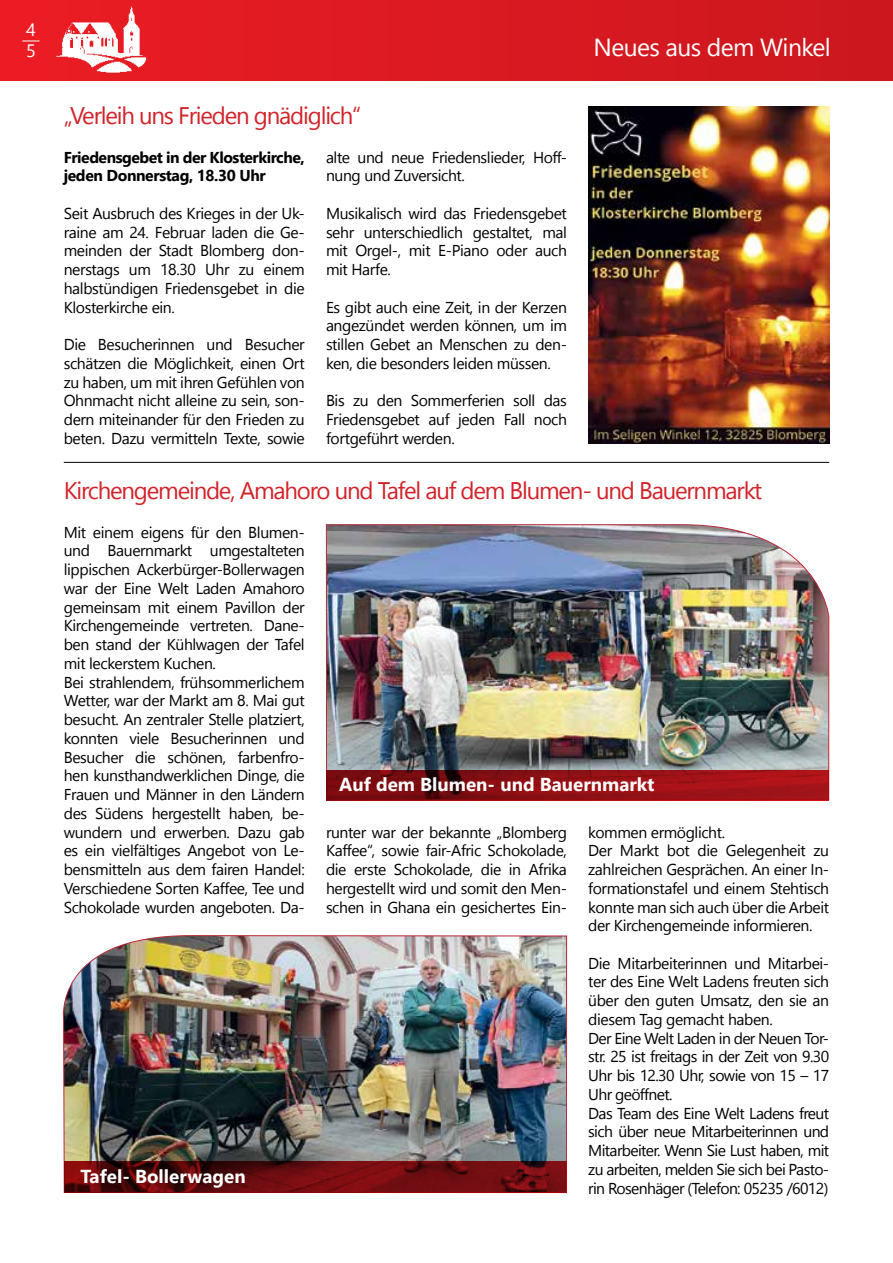
<style>
.page{position:relative;width:893px;height:1263px;background:#fff}
.page>*{position:absolute;margin:0;border:0;box-sizing:border-box;transform-origin:0 0}
.t1{font:24.75px "Nirmala UI";letter-spacing:-.025em;color:#fff}
.t2{font:24px "Nirmala UI";letter-spacing:-.05em;color:#d2232a}
.t3{font:700 18.75px "Nirmala UI";color:#fff}
.t4{font:18px/21px "Nirmala UI";color:#fff}
.t5{font:15.75px/18.8px "Nirmala UI";letter-spacing:-.025em;color:#000;text-align:justify}
.t6{font:700 15.75px/18.8px "Nirmala UI";letter-spacing:-.03em;color:#000}
</style>
<div class="page">
<svg style="left:0;top:0;width:893px;height:81px;background:#da1920"></svg>
<img style="left:54px;top:5px;width:102px;height:70px">
<svg style="left:22px;top:41px;width:18px;height:1px"></svg>
<hr style="left:64px;top:462px;width:765px;height:1px;background:#000">
<img style="left:588px;top:106px;width:241px;height:338px">
<img style="left:326px;top:524px;width:504px;height:276px">
<svg style="left:326px;top:770px;width:503px;height:30px;background:#8c0f13"></svg>
<img style="left:62px;top:935px;width:505px;height:258px">
<svg style="left:64px;top:1161px;width:502px;height:31px;background:#640b0e"></svg>
<p class="t4" style="left:26px;top:18px;width:11px">4<br>5</p>
<h2 class="t2" style="left:64px;top:96px;width:299px">„Verleih uns Frieden gnädiglich“</h2>
<p class="t6" style="left:64px;top:147px;width:242px">Friedensgebet in der Klosterkirche, jeden Donnerstag, 18.30 Uhr</p>
<p class="t5" style="left:64px;top:203px;width:242px">Seit Ausbruch des Krieges in der Uk&shy;raine am 24. Februar laden die Ge&shy;meinden der Stadt Blomberg don&shy;nerstags um 18.30 Uhr zu einem halbstündigen Friedensgebet in die Klosterkirche ein.</p>
<p class="t5" style="left:64px;top:334px;width:242px">Die Besucherinnen und Besucher schätzen die Möglichkeit, einen Ort zu haben, um mit ihren Gefühlen von Ohnmacht nicht alleine zu sein, son&shy;dern miteinander für den Frieden zu beten. Dazu vermitteln Texte, sowie</p>
<p class="t5" style="left:326px;top:147px;width:242px">alte und neue Friedenslieder, Hoff&shy;nung und Zuversicht.</p>
<p class="t5" style="left:326px;top:203px;width:242px">Musikalisch wird das Friedensgebet sehr unterschiedlich gestaltet, mal mit Orgel-, mit E-Piano oder auch mit Harfe.</p>
<p class="t5" style="left:326px;top:297px;width:242px">Es gibt auch eine Zeit, in der Kerzen angezündet werden können, um im stillen Gebet an Menschen zu den&shy;ken, die besonders leiden müssen.</p>
<p class="t5" style="left:326px;top:390px;width:242px">Bis zu den Sommerferien soll das Friedensgebet auf jeden Fall noch fortgeführt werden.</p>
<h1 class="t1" style="left:594px;top:28px;width:239px">Neues aus dem Winkel</h1>
<h2 class="t2" style="left:64px;top:472px;width:700px">Kirchengemeinde, Amahoro und Tafel auf dem Blumen- und Bauernmarkt</h2>
<p class="t5" style="left:64px;top:522px;width:243px;text-align:left">Mit einem eigens für den Blumen&shy;und Bauernmarkt umgestalteten lippischen Ackerbürger-Bollerwagen war der Eine Welt Laden Amahoro gemeinsam mit einem Pavillon der Kirchengemeinde vertreten. Dane&shy;ben stand der Kühlwagen der Tafel mit leckerstem Kuchen.<br>Bei strahlendem, frühsommerlichem Wetter, war der Markt am 8. Mai gut besucht. An zentraler Stelle platziert, konnten viele Besucherinnen und Besucher die schönen, farbenfro&shy;hen kunsthandwerklichen Dinge, die Frauen und Männer in den Ländern des Südens hergestellt haben, be&shy;wundern und erwerben. Dazu gab es ein vielfältiges Angebot von Le&shy;bensmitteln aus dem fairen Handel:<br>Verschiedene Sorten Kaffee, Tee und Schokolade wurden angeboten. Da-</p>
<p class="t3" style="left:81px;top:1161px;width:167px">Tafel- Bollerwagen</p>
<p class="t3" style="left:339px;top:770px;width:317px">Auf dem Blumen- und Bauernmarkt</p>
<p class="t5" style="left:588px;top:822px;width:242px;text-align:left">kommen ermöglicht.<br>Der Markt bot die Gelegenheit zu zahlreichen Gesprächen. An einer In&shy;formationstafel und einem Stehtisch konnte man sich auch über die Arbeit der Kirchengemeinde informieren.</p>
<p class="t5" style="left:588px;top:953px;width:242px;text-align:left">Die Mitarbeiterinnen und Mitarbei&shy;ter des Eine Welt Ladens freuten sich über den guten Umsatz, den sie an diesem Tag gemacht haben.<br>Der Eine Welt Laden in der Neuen Tor&shy;str. 25 ist freitags in der Zeit von 9.30<br>Uhr bis 12.30 Uhr, sowie von 15 – 17<br>Uhr geöffnet.<br>Das Team des Eine Welt Ladens freut sich über neue Mitarbeiterinnen und Mitarbeiter. Wenn Sie Lust haben, mit zu arbeiten, melden Sie sich bei Pasto&shy;rin Rosenhäger (Telefon: 05235 /6012)</p>
<p class="t5" style="left:326px;top:822px;width:242px">runter war der bekannte „Blomberg Kaffee“, sowie fair-Afric Schokolade, die erste Schokolade, die in Afrika hergestellt wird und somit den Men&shy;schen in Ghana ein gesichertes Ein-</p>
</div>
